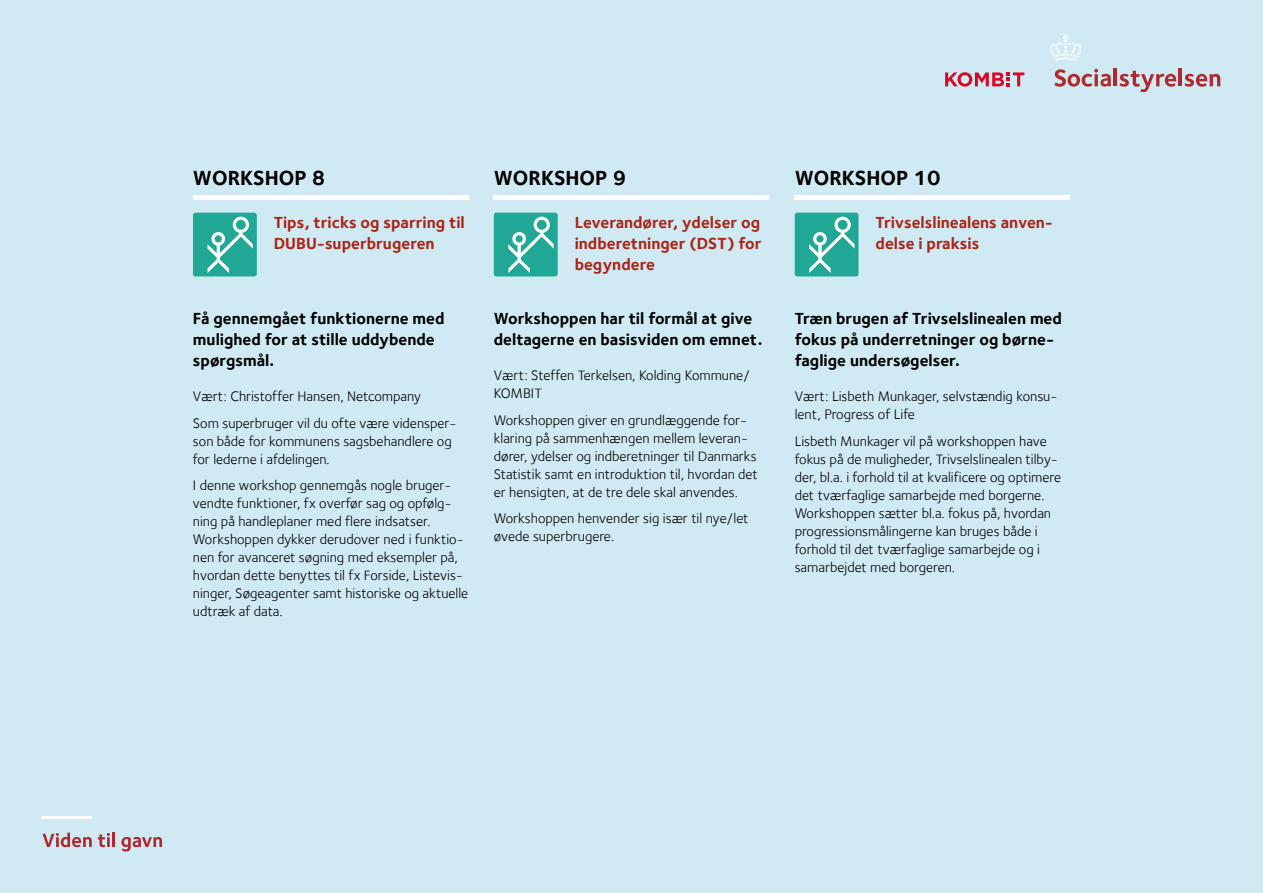
<style>
.page{position:relative;width:1263px;height:893px;background:#d0eaf4}
.page>*{position:absolute;margin:0;border:0;box-sizing:border-box;transform-origin:0 0}
.t1{font:700 21px "Foundry Sterling";color:#000}
.t2{font:700 16.5px/21px "Foundry Sterling";color:#000}
.t3{font:700 16.5px/21px "Foundry Sterling";color:#aa2517}
.t4{font:14.25px/18px "Foundry Sterling";color:#000}
</style>
<div class="page">
<hr style="left:43px;top:816px;width:49px;height:3px;background:#fff">
<svg style="left:43px;top:833px;width:49px;height:14px"></svg>
<svg style="left:98px;top:833px;width:12px;height:14px"></svg>
<hr style="left:112px;top:833px;width:3px;height:14px;background:#af292e">
<svg style="left:121px;top:837px;width:41px;height:14px"></svg>
<hr style="left:193px;top:196px;width:275px;height:4px;background:#fff">
<hr style="left:494px;top:196px;width:275px;height:4px;background:#fff">
<hr style="left:795px;top:196px;width:275px;height:4px;background:#fff">
<div style="left:193px;top:213px;width:64px;height:63px;background:#21a795;border-radius:3px"></div>
<svg style="left:207px;top:217px;width:46px;height:56px"></svg>
<div style="left:494px;top:213px;width:64px;height:63px;background:#21a795;border-radius:3px"></div>
<svg style="left:508px;top:217px;width:46px;height:56px"></svg>
<div style="left:795px;top:213px;width:63px;height:63px;background:#21a795;border-radius:3px"></div>
<svg style="left:809px;top:217px;width:45px;height:56px"></svg>
<svg style="left:1050px;top:34px;width:31px;height:27px"></svg>
<svg style="left:1054px;top:69px;width:57px;height:18px"></svg>
<hr style="left:1113px;top:68px;width:4px;height:18px;background:#af292e">
<svg style="left:1119px;top:71px;width:57px;height:21px"></svg>
<hr style="left:1179px;top:68px;width:3px;height:18px;background:#af292e">
<svg style="left:1184px;top:74px;width:36px;height:13px"></svg>
<svg style="left:945px;top:72px;width:79px;height:15px"></svg>
<h1 class="t1" style="left:193px;top:166px;width:134px">WORKSHOP 8</h1>
<p class="t3" style="left:274px;top:211px;width:192px">Tips, tricks og sparring til<br>DUBU-superbrugeren</p>
<p class="t2" style="left:193px;top:308px;width:253px">Få gennemgået funktionerne med mulighed for at stille uddybende spørgsmål.</p>
<p class="t4" style="left:193px;top:383px;width:265px;line-height:26.5px">Vært: Christoffer Hansen, Netcompany<br>Som superbruger vil du ofte være vidensper-</p>
<p class="t4" style="left:193px;top:432px;width:260px">son både for kommunens sagsbehandlere og for lederne i afdelingen.</p>
<p class="t4" style="left:193px;top:476px;width:277px">I denne workshop gennemgås nogle bruger&shy;vendte funktioner, fx overfør sag og opfølg&shy;ning på handleplaner med flere indsatser.<br>Workshoppen dykker derudover ned i funktio&shy;nen for avanceret søgning med eksempler på, hvordan dette benyttes til fx Forside, Listevis&shy;ninger, Søgeagenter samt historiske og aktuelle udtræk af data.</p>
<h1 class="t1" style="left:494px;top:166px;width:134px">WORKSHOP 9</h1>
<p class="t3" style="left:575px;top:211px;width:188px;text-align:justify">Leverandører, ydelser og indberetninger (DST) for begyndere</p>
<p class="t2" style="left:494px;top:308px;width:270px">Workshoppen har til formål at give deltagerne en basisviden om emnet.</p>
<p class="t4" style="left:494px;top:366px;width:257px">Vært: Steffen Terkelsen, Kolding Kommune/<br>KOMBIT</p>
<p class="t4" style="left:494px;top:411px;width:265px">Workshoppen giver en grundlæggende for&shy;klaring på sammenhængen mellem leveran&shy;dører, ydelser og indberetninger til Danmarks Statistik samt en introduktion til, hvordan det er hensigten, at de tre dele skal anvendes.</p>
<p class="t4" style="left:494px;top:509px;width:256px">Workshoppen henvender sig især til nye/let øvede superbrugere.</p>
<h1 class="t1" style="left:795px;top:166px;width:147px">WORKSHOP 10</h1>
<p class="t3" style="left:875px;top:211px;width:179px">Trivselslinealens anven&shy;delse i praksis</p>
<p class="t2" style="left:795px;top:308px;width:269px">Træn brugen af Trivselslinealen med fokus på underretninger og børne&shy;faglige undersøgelser.</p>
<p class="t4" style="left:795px;top:387px;width:264px">Vært: Lisbeth Munkager, selvstændig konsu&shy;lent, Progress of Life</p>
<p class="t4" style="left:795px;top:432px;width:268px">Lisbeth Munkager vil på workshoppen have fokus på de muligheder, Trivselslinealen tilby&shy;der, bl.a. i forhold til at kvalificere og optimere det tværfaglige samarbejde med borgerne.<br>Workshoppen sætter bl.a. fokus på, hvordan progressionsmålingerne kan bruges både i forhold til det tværfaglige samarbejde og i samarbejdet med borgeren.</p>
</div>
